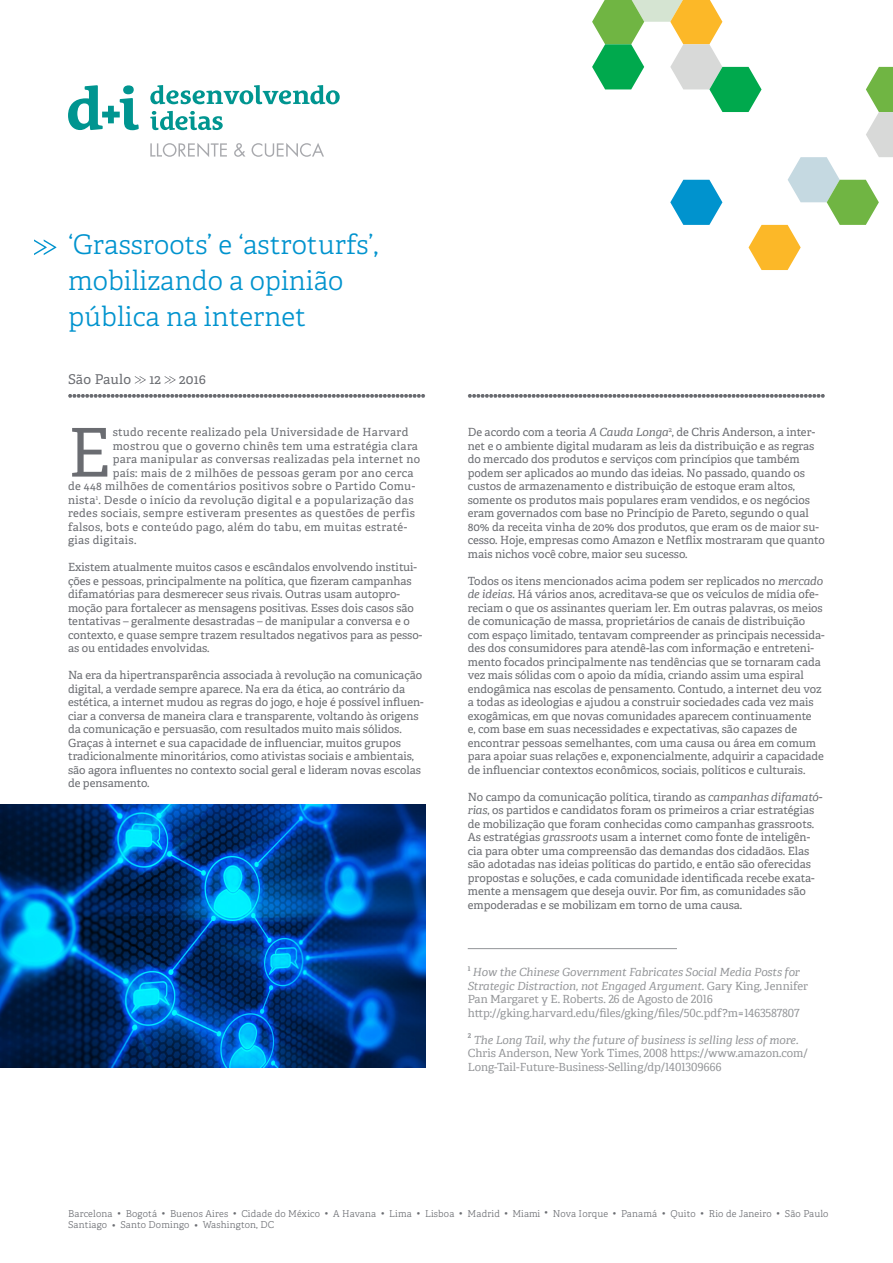
<style>
.page{position:relative;width:893px;height:1263px;background:#fff}
.page>*{position:absolute;margin:0;border:0;box-sizing:border-box;transform-origin:0 0}
.Texto_de_corrido___C{font:67.2px "Adelle";color:#6a6c71}
.Título_del_artículo{font:300 27px/36px "Adelle";color:#0093ce}
.Ciudad_y_fecha{font:13.5px "Adelle";letter-spacing:.02em;color:#6a6c71}
.texto_corrido{font:11.25px/13.5px "Adelle";color:#6a6c71}
.Texto_de_corrido___C-2{font:11.25px "Adelle";letter-spacing:.03em;color:#6a6c71}
.texto_corrido-2{font:11.25px/13.5px "Adelle";color:#939598}
.t1{font:300 9.45px/11.4px "Adelle";letter-spacing:.02em;color:#6a6c71}
.texto_corrido-3{font:700 6.6px "Adelle";color:#939598}
.s1{font-style:italic}
</style>
<div class="page">
<img style="left:0;top:805px;width:425px;height:262px">
<svg style="left:34px;top:239px;width:22px;height:16px"></svg>
<svg style="left:135px;top:376px;width:11px;height:8px"></svg>
<svg style="left:165px;top:376px;width:11px;height:8px"></svg>
<svg style="left:68px;top:394px;width:357px;height:4px"></svg>
<svg style="left:468px;top:394px;width:357px;height:4px"></svg>
<svg style="left:592px;top:0;width:301px;height:270px"></svg>
<hr style="left:468px;top:948px;width:209px;height:1px;background:#939598">
<svg style="left:68px;top:85px;width:71px;height:45px"></svg>
<svg style="left:150px;top:143px;width:174px;height:14px"></svg>
<svg style="left:150px;top:111px;width:73px;height:19px"></svg>
<svg style="left:150px;top:85px;width:190px;height:19px"></svg>
<p class="Título_del_artículo" style="left:68px;top:226px;width:312px">‘Grassroots’ e ‘astroturfs’, mobilizando a opinião pública na internet</p>
<p class="Ciudad_y_fecha" style="left:68px;top:369px;width:65px">São Paulo</p>
<p class="Ciudad_y_fecha" style="left:149px;top:369px;width:13px">12</p>
<p class="Ciudad_y_fecha" style="left:179px;top:369px;width:28px">2016</p>
<p class="Texto_de_corrido___C" style="left:68px;top:404px;width:44px">E</p>
<p class="Texto_de_corrido___C-2" style="left:113px;top:424px;width:297px">studo recente realizado pela Universidade de Harvard</p>
<p class="Texto_de_corrido___C-2" style="left:113px;top:437px;width:307px">mostrou que o governo chinês tem uma estratégia clara</p>
<p class="Texto_de_corrido___C-2" style="left:113px;top:451px;width:309px">para manipular as conversas realizadas pela internet no</p>
<p class="Texto_de_corrido___C-2" style="left:113px;top:464px;width:302px">país: mais de 2 milhões de pessoas geram por ano cerca</p>
<p class="Texto_de_corrido___C-2" style="left:68px;top:478px;width:349px">de 448 milhões de comentários positivos sobre o Partido Comu-</p>
<p class="Texto_de_corrido___C-2" style="left:68px;top:491px;width:347px">nista<sup>1</sup>. Desde o início da revolução digital e a popularização das</p>
<p class="Texto_de_corrido___C-2" style="left:68px;top:505px;width:349px">redes sociais, sempre estiveram presentes as questões de perfis</p>
<p class="Texto_de_corrido___C-2" style="left:68px;top:518px;width:341px">falsos, bots e conteúdo pago, além do tabu, em muitas estraté-</p>
<p class="Texto_de_corrido___C-2" style="left:68px;top:532px;width:70px">gias digitais.</p>
<p class="texto_corrido" style="left:68px;top:560px;width:356px">Existem atualmente muitos casos e escândalos envolvendo institui&shy;ções e pessoas, principalmente na política, que fizeram campanhas difamatórias para desmerecer seus rivais. Outras usam autopro&shy;moção para fortalecer as mensagens positivas. Esses dois casos são tentativas – geralmente desastradas – de manipular a conversa e o contexto, e quase sempre trazem resultados negativos para as pesso&shy;as ou entidades envolvidas.</p>
<p class="texto_corrido" style="left:68px;top:668px;width:357px">Na era da hipertransparência associada à revolução na comunicação digital, a verdade sempre aparece. Na era da ética, ao contrário da estética, a internet mudou as regras do jogo, e hoje é possível influen&shy;ciar a conversa de maneira clara e transparente, voltando às origens da comunicação e persuasão, com resultados muito mais sólidos.<br>Graças à internet e sua capacidade de influenciar, muitos grupos tradicionalmente minoritários, como ativistas sociais e ambientais, são agora influentes no contexto social geral e lideram novas escolas de pensamento.</p>
<p class="texto_corrido" style="left:468px;top:425px;width:359px">De acordo com a teoria <span class="s1">A Cauda Longa</span><sup>2</sup>, de Chris Anderson, a inter&shy;net e o ambiente digital mudaram as leis da distribuição e as regras do mercado dos produtos e serviços com princípios que também podem ser aplicados ao mundo das ideias. No passado, quando os custos de armazenamento e distribuição de estoque eram altos, somente os produtos mais populares eram vendidos, e os negócios eram governados com base no Princípio de Pareto, segundo o qual 80% da receita vinha de 20% dos produtos, que eram os de maior su&shy;cesso. Hoje, empresas como Amazon e Netflix mostraram que quanto mais nichos você cobre, maior seu sucesso.</p>
<p class="texto_corrido" style="left:468px;top:573px;width:358px">Todos os itens mencionados acima podem ser replicados no <span class="s1">mercado de ideias</span>. Há vários anos, acreditava-se que os veículos de mídia ofe&shy;reciam o que os assinantes queriam ler. Em outras palavras, os meios de comunicação de massa, proprietários de canais de distribuição com espaço limitado, tentavam compreender as principais necessida&shy;des dos consumidores para atendê-las com informação e entreteni&shy;mento focados principalmente nas tendências que se tornaram cada vez mais sólidas com o apoio da mídia, criando assim uma espiral endogâmica nas escolas de pensamento. Contudo, a internet deu voz a todas as ideologias e ajudou a construir sociedades cada vez mais exogâmicas, em que novas comunidades aparecem continuamente<br>e, com base em suas necessidades e expectativas, são capazes de encontrar pessoas semelhantes, com uma causa ou área em comum para apoiar suas relações e, exponencialmente, adquirir a capacidade de influenciar contextos econômicos, sociais, políticos e culturais.</p>
<p class="texto_corrido" style="left:468px;top:789px;width:356px">No campo da comunicação política, tirando as <span class="s1">campanhas difamató&shy;rias</span>, os partidos e candidatos foram os primeiros a criar estratégias de mobilização que foram conhecidas como campanhas grassroots.<br>As estratégias <span class="s1">grassroots</span> usam a internet como fonte de inteligên&shy;cia para obter uma compreensão das demandas dos cidadãos. Elas são adotadas nas ideias políticas do partido, e então são oferecidas propostas e soluções, e cada comunidade identificada recebe exata&shy;mente a mensagem que deseja ouvir. Por fim, as comunidades são empoderadas e se mobilizam em torno de uma causa.</p>
<p class="texto_corrido-3" style="left:468px;top:964px;width:4px">1</p>
<p class="texto_corrido-2" style="left:468px;top:965px;width:342px;text-indent:5px"><span class="s1">How the Chinese Government Fabricates Social Media Posts for Strategic Distraction, not Engaged Argument</span>. Gary King, Jennifer Pan Margaret y E. Roberts. 26 de Agosto de 2016 http://gking.harvard.edu/files/gking/files/50c.pdf?m=1463587807</p>
<p class="texto_corrido-3" style="left:468px;top:1031px;width:5px">2</p>
<p class="texto_corrido-2" style="left:468px;top:1032px;width:341px;text-indent:6px"><span class="s1">The Long Tail, why the future of business is selling less of more.<br></span>Chris Anderson, New York Times, 2008 https://www.amazon.com/<br>Long-Tail-Future-Business-Selling/dp/1401309666</p>
<p class="t1" style="left:68px;top:1207px;width:762px">Barcelona • Bogotá • Buenos Aires • Cidade do México • A Havana • Lima • Lisboa • Madrid • Miami • Nova Iorque • Panamá • Quito • Rio de Janeiro • São Paulo<br>Santiago • Santo Domingo • Washington, DC</p>
</div>
